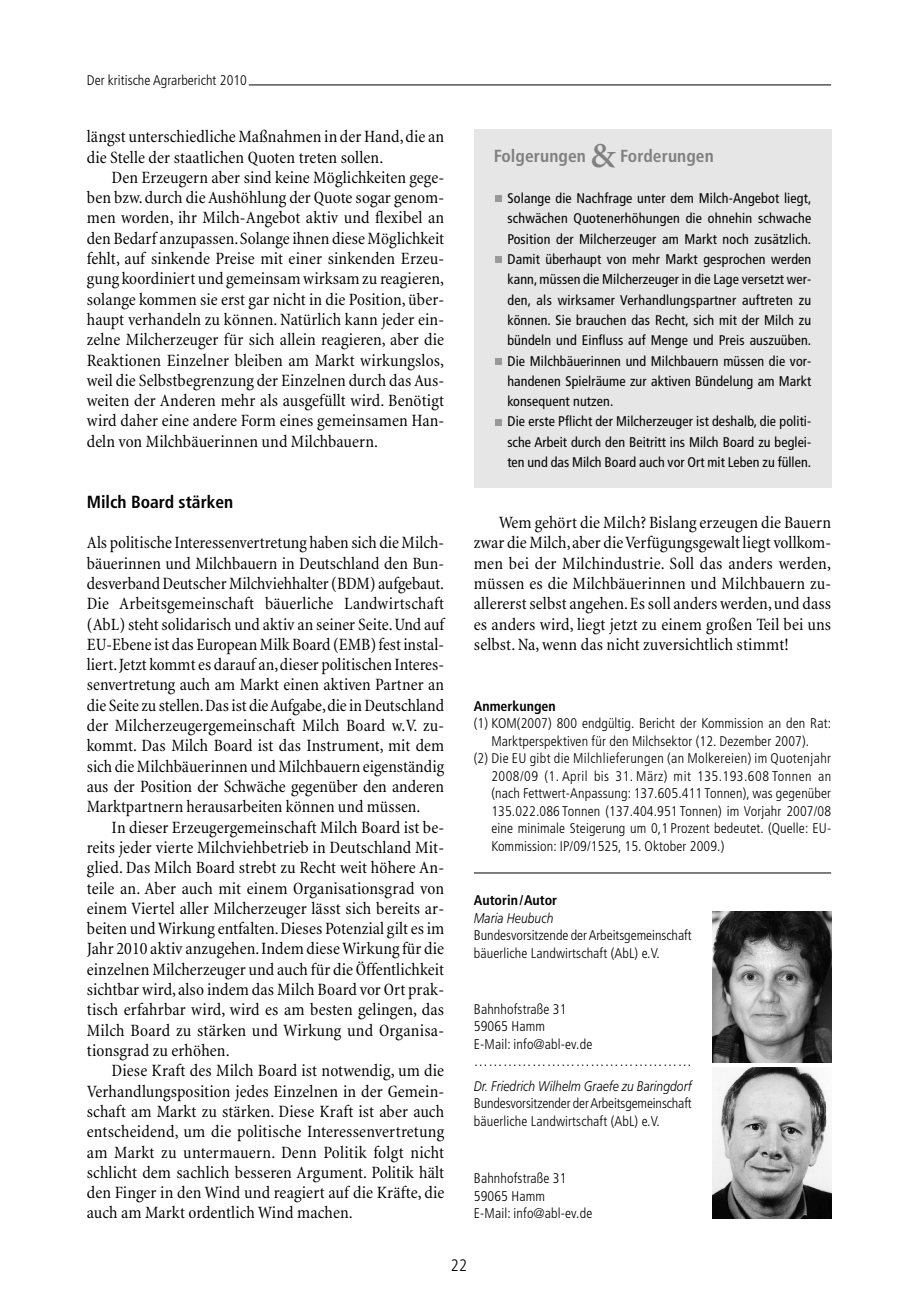
<style>
.page{position:relative;width:918px;height:1315px;background:#fff}
.page>*{position:absolute;margin:0;border:0;box-sizing:border-box;transform-origin:0 0}
.t1{font:condensed 17.5px/20.3px "Minion";letter-spacing:.005em;color:#000;text-align:justify}
.t2{font:700 condensed 17.5px "Frutiger";letter-spacing:.005em;color:#808080}
.t3{font:700 condensed 17.5px "Frutiger";color:#000}
.t4{font:300 condensed 16.62px "Frutiger";color:#000}
.t5{font:condensed 14px/20.3px "Frutiger";letter-spacing:.01em;color:#000}
.t6{font:300 condensed 14px/17.5px "Frutiger";letter-spacing:.01em;color:#000}
.t7{font:300 condensed 14px/17.5px "Frutiger";letter-spacing:-.01em;color:#000}
.t8{font:300 condensed 14px "Frutiger";letter-spacing:.03em;color:#000}
.t9{font:italic 300 14px "Frutiger";letter-spacing:.005em;color:#000;scale:.86 1}
.t10{font:300 condensed 14px "Frutiger";letter-spacing:.035em;color:#000}
.t11{font:700 condensed 14px "Frutiger";color:#000}
.s1{font-family:"Minion";font-weight:600;font-stretch:normal;font-size:35px}
</style>
<div class="page">
<hr style="left:474px;top:872px;width:357px;height:1px;background:#000">
<hr style="left:249px;top:85px;width:582px;height:1px;background:#000">
<div style="left:474px;top:129px;width:357px;height:358px;background:#e6e6e6"></div>
<div style="left:495px;top:419px;width:7px;height:6px;background:#999"></div>
<div style="left:495px;top:358px;width:7px;height:7px;background:#999"></div>
<div style="left:495px;top:256px;width:7px;height:7px;background:#999"></div>
<div style="left:495px;top:195px;width:7px;height:7px;background:#999"></div>
<img style="left:712px;top:1067px;width:119px;height:151px">
<img style="left:712px;top:911px;width:119px;height:151px">
<p class="t6" style="left:87px;top:73px;width:162px">Der kritische Agrarbericht 2010</p>
<p class="t1" style="left:87px;top:128px;width:359px">längst unterschiedliche Maßnahmen in der Hand,die an die Stelle der staatlichen Quoten treten sollen.</p>
<p class="t1" style="left:87px;top:169px;width:359px;text-indent:25px">Den Erzeugern aber sind keine Möglichkeiten gege&shy;ben bzw. durch die Aushöhlung der Quote sogar genom&shy;men worden, ihr Milch-Angebot aktiv und flexibel an den Bedarf anzupassen.Solange ihnen diese Möglichkeit fehlt, auf sinkende Preise mit einer sinkenden Erzeu&shy;gung koordiniert und gemeinsam wirksam zu reagieren, solange kommen sie erst gar nicht in die Position, über&shy;haupt verhandeln zu können. Natürlich kann jeder ein&shy;zelne Milcherzeuger für sich allein reagieren, aber die Reaktionen Einzelner bleiben am Markt wirkungslos, weil die Selbstbegrenzung der Einzelnen durch das Aus&shy;weiten der Anderen mehr als ausgefüllt wird. Benötigt wird daher eine andere Form eines gemeinsamen Han&shy;deln von Milchbäuerinnen und Milchbauern.</p>
<p class="t3" style="left:87px;top:494px;width:148px">Milch Board stärken</p>
<p class="t1" style="left:87px;top:534px;width:359px">Als politische Interessenvertretung haben sich die Milch&shy;bäuerinnen und Milchbauern in Deutschland den Bun&shy;desverband Deutscher Milchviehhalter (BDM) aufgebaut.<br>Die Arbeitsgemeinschaft bäuerliche Landwirtschaft (AbL) steht solidarisch und aktiv an seiner Seite.Und auf EU-Ebene ist das European Milk Board (EMB) fest instal&shy;liert.Jetzt kommt es darauf an,dieser politischen Interes&shy;senvertretung auch am Markt einen aktiven Partner an die Seite zu stellen.Das ist die Aufgabe,die in Deutschland der Milcherzeugergemeinschaft Milch Board w.V. zu&shy;kommt. Das Milch Board ist das Instrument, mit dem sich die Milchbäuerinnen und Milchbauern eigenständig aus der Position der Schwäche gegenüber den anderen Marktpartnern herausarbeiten können und müssen.</p>
<p class="t1" style="left:87px;top:818px;width:359px;text-indent:25px">In dieser Erzeugergemeinschaft Milch Board ist be&shy;reits jeder vierte Milchviehbetrieb in Deutschland Mit&shy;glied. Das Milch Board strebt zu Recht weit höhere An&shy;teile an. Aber auch mit einem Organisationsgrad von einem Viertel aller Milcherzeuger lässt sich bereits ar&shy;beiten und Wirkung entfalten.Dieses Potenzial gilt es im Jahr 2010 aktiv anzugehen.Indem diese Wirkung für die einzelnen Milcherzeuger und auch für die Öffentlichkeit sichtbar wird,also indem das Milch Board vor Ort prak&shy;tisch erfahrbar wird, wird es am besten gelingen, das Milch Board zu stärken und Wirkung und Organisa&shy;tionsgrad zu erhöhen.</p>
<p class="t1" style="left:87px;top:1062px;width:359px;text-indent:25px">Diese Kraft des Milch Board ist notwendig, um die Verhandlungsposition jedes Einzelnen in der Gemein&shy;schaft am Markt zu stärken. Diese Kraft ist aber auch entscheidend, um die politische Interessenvertretung am Markt zu untermauern. Denn Politik folgt nicht schlicht dem sachlich besseren Argument. Politik hält den Finger in den Wind und reagiert auf die Kräfte, die auch am Markt ordentlich Wind machen.</p>
<p class="t2" style="left:494px;top:149px;width:221px">Folgerungen <span class="s1">&amp;</span> Forderungen</p>
<p class="t5" style="left:507px;top:189px;width:305px">Solange die Nachfrage unter dem Milch-Angebot liegt, schwächen Quotenerhöhungen die ohnehin schwache Position der Milcherzeuger am Markt noch zusätzlich.<br>Damit überhaupt von mehr Markt gesprochen werden kann, müssen die Milcherzeuger in die Lage versetzt wer&shy;den, als wirksamer Verhandlungspartner auftreten zu können. Sie brauchen das Recht, sich mit der Milch zu bündeln und Einfluss auf Menge und Preis auszuüben.<br>Die Milchbäuerinnen und Milchbauern müssen die vor&shy;handenen Spielräume zur aktiven Bündelung am Markt konsequent nutzen.<br>Die erste Pflicht der Milcherzeuger ist deshalb, die politi&shy;sche Arbeit durch den Beitritt ins Milch Board zu beglei&shy;ten und das Milch Board auch vor Ort mit Leben zu füllen.</p>
<p class="t1" style="left:474px;top:514px;width:359px;text-indent:25px">Wem gehört die Milch? Bislang erzeugen die Bauern zwar die Milch,aber die Verfügungsgewalt liegt vollkom&shy;men bei der Milchindustrie. Soll das anders werden, müssen es die Milchbäuerinnen und Milchbauern zu&shy;allererst selbst angehen.Es soll anders werden,und dass es anders wird, liegt jetzt zu einem großen Teil bei uns selbst. Na, wenn das nicht zuversichtlich stimmt!</p>
<p class="t11" style="left:474px;top:700px;width:83px">Anmerkungen</p>
<p class="t6" style="left:474px;top:716px;width:359px">(1) KOM(2007) 800 endgültig. Bericht der Kommission an den Rat:</p>
<p class="t6" style="left:491px;top:733px;width:319px">Marktperspektiven für den Milchsektor (12. Dezember 2007).</p>
<p class="t8" style="left:474px;top:753px;width:359px">(2) Die EU gibt die Milchlieferungen (an Molkereien) im Quotenjahr</p>
<p class="t10" style="left:491px;top:770px;width:341px">2008/09 (1. April bis 31. März) mit 135.193.608 Tonnen an</p>
<p class="t6" style="left:491px;top:786px;width:341px">(nach Fettwert-Anpassung: 137.605.411 Tonnen), was gegenüber</p>
<p class="t6" style="left:491px;top:803px;width:341px">135.022.086 Tonnen (137.404.951 Tonnen) im Vorjahr 2007/08</p>
<p class="t6" style="left:491px;top:821px;width:341px">eine minimale Steigerung um 0,1 Prozent bedeutet. (Quelle: EU-</p>
<p class="t6" style="left:491px;top:838px;width:234px">Kommission: IP/09/1525, 15. Oktober 2009.)</p>
<p class="t11" style="left:474px;top:894px;width:85px">Autorin/Autor</p>
<p class="t9" style="left:474px;top:912px;width:94px">Maria Heubuch</p>
<p class="t6" style="left:474px;top:927px;width:219px">Bundesvorsitzende der Arbeitsgemeinschaft bäuerliche Landwirtschaft (AbL) e.V.</p>
<p class="t6" style="left:474px;top:1001px;width:219px">Bahnhofstraße 31<br>59065 Hamm<br>E-Mail: info@abl-ev.de ………………………………………</p>
<p class="t9" style="left:474px;top:1080px;width:255px">Dr. Friedrich Wilhelm Graefe zu Baringdorf</p>
<p class="t7" style="left:474px;top:1095px;width:219px">Bundesvorsitzender der Arbeitsgemeinschaft bäuerliche Landwirtschaft (AbL) e.V.</p>
<p class="t6" style="left:474px;top:1171px;width:120px">Bahnhofstraße 31<br>59065 Hamm<br>E-Mail: info@abl-ev.de</p>
<p class="t4" style="left:451px;top:1258px;width:18px">22</p>
</div>
